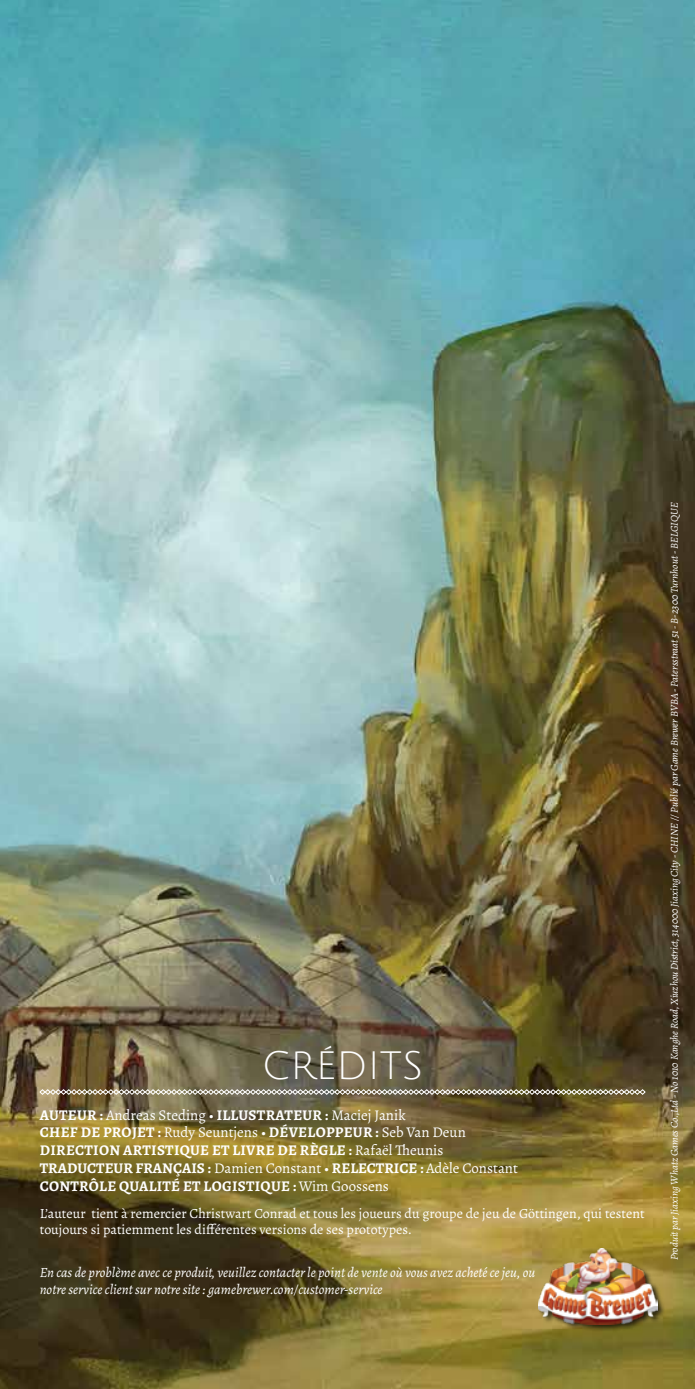
<style>
.page{position:relative;width:695px;height:1389px;background:#fff}
.page>*{position:absolute;margin:0;border:0;box-sizing:border-box;transform-origin:0 0}
.t1{font:38.5px "Julius Sans One";color:#fff}
.t2{font:700 14.88px/17.8px "Alegreya";letter-spacing:.02em;color:#fff}
.t3{font:14px/16.8px "Alegreya";color:#fff}
.t4{font:italic 14px/16.8px "Alegreya";color:#fff}
.t5{font:italic 10.5px "Alegreya";color:#fff}
.s1{font-weight:400}
</style>
<div class="page">
<img style="left:0;top:0;width:694px;height:1389px">
<svg style="left:39px;top:1089px;width:606px;height:6px;background:#a59f8e"></svg>
<div style="left:537px;top:1247px;width:128px;height:85px;background:#000;opacity:.75"></div>
<img style="left:539px;top:1249px;width:118px;height:75px">
<h1 class="t1" style="left:262px;top:1046px;width:163px">CRÉDITS</h1>
<p class="t2" style="left:40px;top:1105px;width:479px">AUTEUR : <span class="s1">Andreas Steding •</span> ILLUSTRATEUR : <span class="s1">Maciej Janik<br></span>CHEF DE PROJET : <span class="s1">Rudy Seuntjens •</span> DÉVELOPPEUR : <span class="s1">Seb Van Deun </span>DIRECTION ARTISTIQUE ET LIVRE DE RÈGLE : <span class="s1">Rafaël Theunis </span>TRADUCTEUR FRANÇAIS : <span class="s1">Damien Constant •</span> RELECTRICE : <span class="s1">Adèle Constant </span>CONTRÔLE QUALITÉ ET LOGISTIQUE : <span class="s1">Wim Goossens</span></p>
<p class="t3" style="left:40px;top:1205px;width:606px">L’auteur tient à remercier Christwart Conrad et tous les joueurs du groupe de jeu de Göttingen, qui testent toujours si patiemment les différentes versions de ses prototypes.</p>
<p class="t4" style="left:40px;top:1263px;width:497px">En cas de problème avec ce produit, veuillez contacter le point de vente où vous avez acheté ce jeu, ou notre service client sur notre site : gamebrewer.com/customer-service</p>
<p class="t5" style="left:667px;top:1260px;width:760px;rotate:-90deg">Produit par Jiaxing Whatz Games Co.,Ltd - No 1010 Kanghe Road, Xiuzhou District, 314000 Jiaxing City - CHINE // Publié par Game Brewer BVBA - Patersstraat 51 - B-2300 Turnhout - BELGIQUE</p>
</div>
